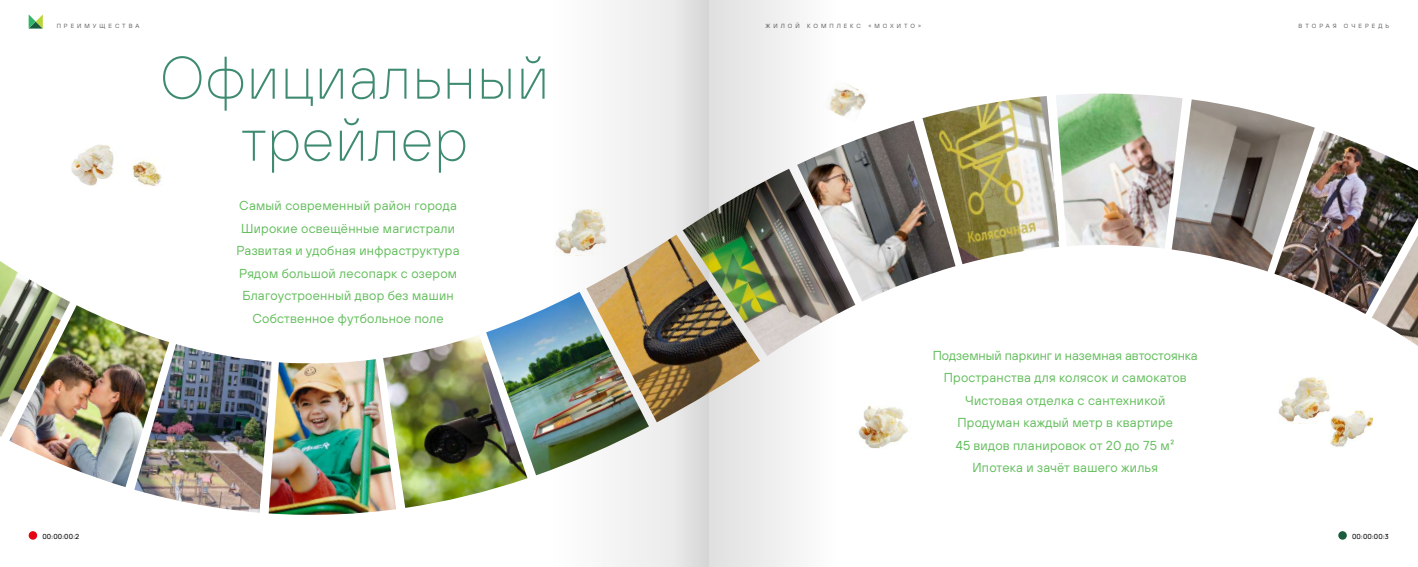
<style>
.page{position:relative;width:1418px;height:567px;background:#fff}
.page>*{position:absolute;margin:0;border:0;box-sizing:border-box;transform-origin:0 0}
.t1{font:100 60px/62px "TT Hoves";color:#3e8b6f;text-align:center}
.t2{font:13px/22.5px "TT Hoves";letter-spacing:.02em;color:#62bd5b;text-align:center}
.t3{font:200 7px "Manrope";color:#000}
.t4{font:6px "TT Hoves";letter-spacing:.5em;color:#58595b}
</style>
<div class="page">
<img style="left:961px;top:96px;width:94px;height:168px">
<img style="left:1055px;top:94px;width:127px;height:154px">
<img style="left:1171px;top:99px;width:143px;height:172px">
<img style="left:1274px;top:131px;width:143px;height:183px">
<img style="left:0;top:261px;width:70px;height:176px">
<img style="left:1371px;top:235px;width:46px;height:110px">
<img style="left:9px;top:305px;width:160px;height:182px">
<img style="left:134px;top:344px;width:135px;height:169px">
<img style="left:383px;top:341px;width:74px;height:167px">
<img style="left:269px;top:359px;width:127px;height:156px">
<img style="left:132px;top:160px;width:30px;height:26px">
<img style="left:71px;top:144px;width:43px;height:41px">
<img style="left:1278px;top:378px;width:52px;height:46px">
<img style="left:1330px;top:410px;width:42px;height:37px">
<div style="left:29px;top:531px;width:8px;height:9px;background:#e30512;border-radius:50%"></div>
<div style="left:1338px;top:531px;width:8px;height:9px;background:#1a5c3d;border-radius:50%"></div>
<svg style="left:29px;top:14px;width:14px;height:15px"></svg>
<img style="left:457px;top:0;width:194px;height:567px">
<svg style="left:651px;top:0;width:58px;height:567px"></svg>
<img style="left:709px;top:0;width:252px;height:567px">
<p class="t4" style="left:57px;top:23px;width:84px">ПРЕИМУЩЕСТВА</p>
<h1 class="t1" style="left:159px;top:45px;width:392px">Официальный трейлер</h1>
<p class="t2" style="left:236px;top:194px;width:225px">Самый современный район города<br>Широкие освещённые магистрали<br>Развитая и удобная инфраструктура<br>Рядом большой лесопарк с озером<br>Благоустроенный двор без машин<br>Собственное футбольное поле</p>
<p class="t4" style="left:765px;top:23px;width:157px">ЖИЛОЙ КОМПЛЕКС «МОХИТО»</p>
<p class="t4" style="left:1298px;top:23px;width:92px">ВТОРАЯ ОЧЕРЕДЬ</p>
<p class="t2" style="left:932px;top:344px;width:266px">Подземный паркинг и наземная автостоянка Пространства для колясок и самокатов Чистовая отделка с сантехникой Продуман каждый метр в квартире<br>45 видов планировок от 20 до 75 м²<br>Ипотека и зачёт вашего жилья</p>
<p class="t3" style="left:42px;top:531px;width:38px">00:00:00:2</p>
<p class="t3" style="left:1351px;top:531px;width:38px">00:00:00:3</p>
</div>
